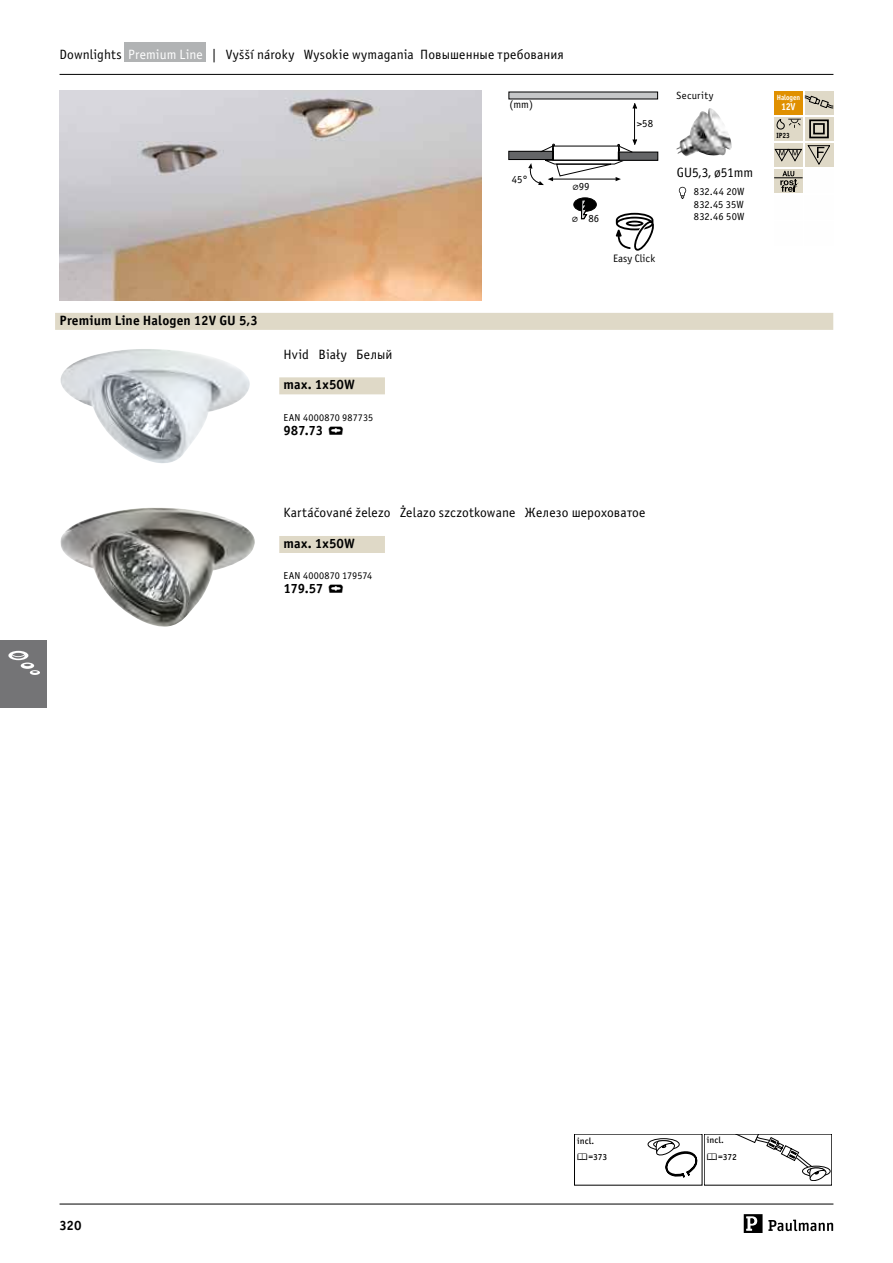
<style>
.page{position:relative;width:893px;height:1263px;background:#fff}
.page>*{position:absolute;margin:0;border:0;box-sizing:border-box;transform-origin:0 0}
.t1{font:13.5px "P Officina Sans Book ITC";letter-spacing:.01em;color:#000}
.t2{font:13.5px "P Officina Sans Bold ITC";letter-spacing:.01em;color:#000}
.t3{font:10.8px "P Officina Sans Book ITC";color:#000}
.t4{font:10.5px/12.6px "P Officina Sans Book ITC";letter-spacing:.015em;color:#000;text-align:justify}
.t5{font:10.2px "P Officina Sans Book ITC";letter-spacing:.015em;color:#000}
.t6{font:10.05px "P Officina Sans Bold ITC";color:#fff;scale:.9 1}
.t7{font:9px/16.2px "P Officina Sans Medium ITC";letter-spacing:.01em;color:#000}
.t8{font:7.5px "P Officina Sans Bold ITC";letter-spacing:-.01em;color:#fff;scale:.9 1}
.t9{font:7.5px "P Officina Sans Bold ITC";color:#000;scale:.9 1}
.s1{color:#fff}
.s2{font-family:"Paulmann";font-size:12px}
.s3{font-family:"Paulmann"}
</style>
<div class="page">
<svg style="left:735px;top:1134px;width:95px;height:47px"></svg>
<svg style="left:647px;top:1138px;width:51px;height:40px"></svg>
<div style="left:0;top:640px;width:47px;height:67px;background:#747476"></div>
<svg style="left:8px;top:651px;width:7px;height:9px"></svg>
<hr style="left:60px;top:1204px;width:773px;height:1px;background:#000">
<svg style="left:744px;top:1214px;width:89px;height:19px"></svg>
<svg style="left:15px;top:42px;width:819px;height:666px"></svg>
<p class="t1" style="left:60px;top:47px;width:506px">Downlights <span class="s1">Premium Line</span> | Vyšší nároky Wysokie wymagania Повышенные требования</p>
<p class="t3" style="left:509px;top:98px;width:25px">(mm)</p>
<p class="t3" style="left:637px;top:117px;width:18px">&gt;58</p>
<p class="t3" style="left:512px;top:173px;width:18px">45°</p>
<p class="t3" style="left:572px;top:180px;width:19px">⌀99</p>
<p class="t3" style="left:572px;top:212px;width:29px">⌀ 86</p>
<p class="t3" style="left:613px;top:252px;width:44px">Easy Click</p>
<p class="t2" style="left:59px;top:312px;width:200px">Premium Line Halogen 12V GU 5,3</p>
<p class="t1" style="left:283px;top:346px;width:110px">Hvid Biały Белый</p>
<p class="t2" style="left:283px;top:376px;width:73px">max. 1x50W</p>
<p class="t5" style="left:283px;top:411px;width:91px">EAN 4000870 987735</p>
<p class="t2" style="left:283px;top:422px;width:63px">987.73 <span class="s2">¥</span></p>
<p class="t4" style="left:677px;top:89px;width:38px">Security</p>
<p class="t8" style="left:777px;top:93px;width:27px">Halogen</p>
<p class="t6" style="left:781px;top:100px;width:18px">12V</p>
<p class="t9" style="left:776px;top:131px;width:17px">IP23</p>
<p class="t1" style="left:677px;top:165px;width:78px">GU5,3, ø51mm</p>
<p class="t4" style="left:694px;top:185px;width:52px">832.44 20W 832.45 35W 832.46 50W</p>
<p class="t1" style="left:283px;top:505px;width:364px">Kartáčované železo Żelazo szczotkowane Железо шероховатое</p>
<p class="t2" style="left:283px;top:535px;width:73px">max. 1x50W</p>
<p class="t5" style="left:283px;top:570px;width:90px">EAN 4000870 179574</p>
<p class="t2" style="left:283px;top:580px;width:63px">179.57 <span class="s2">¥</span></p>
<p class="t2" style="left:60px;top:1217px;width:24px">320</p>
<p class="t7" style="left:577px;top:1132px;width:32px">incl.<br><span class="s3">6</span>=373</p>
<p class="t7" style="left:707px;top:1132px;width:32px">incl.<br><span class="s3">6</span>=372</p>
</div>
